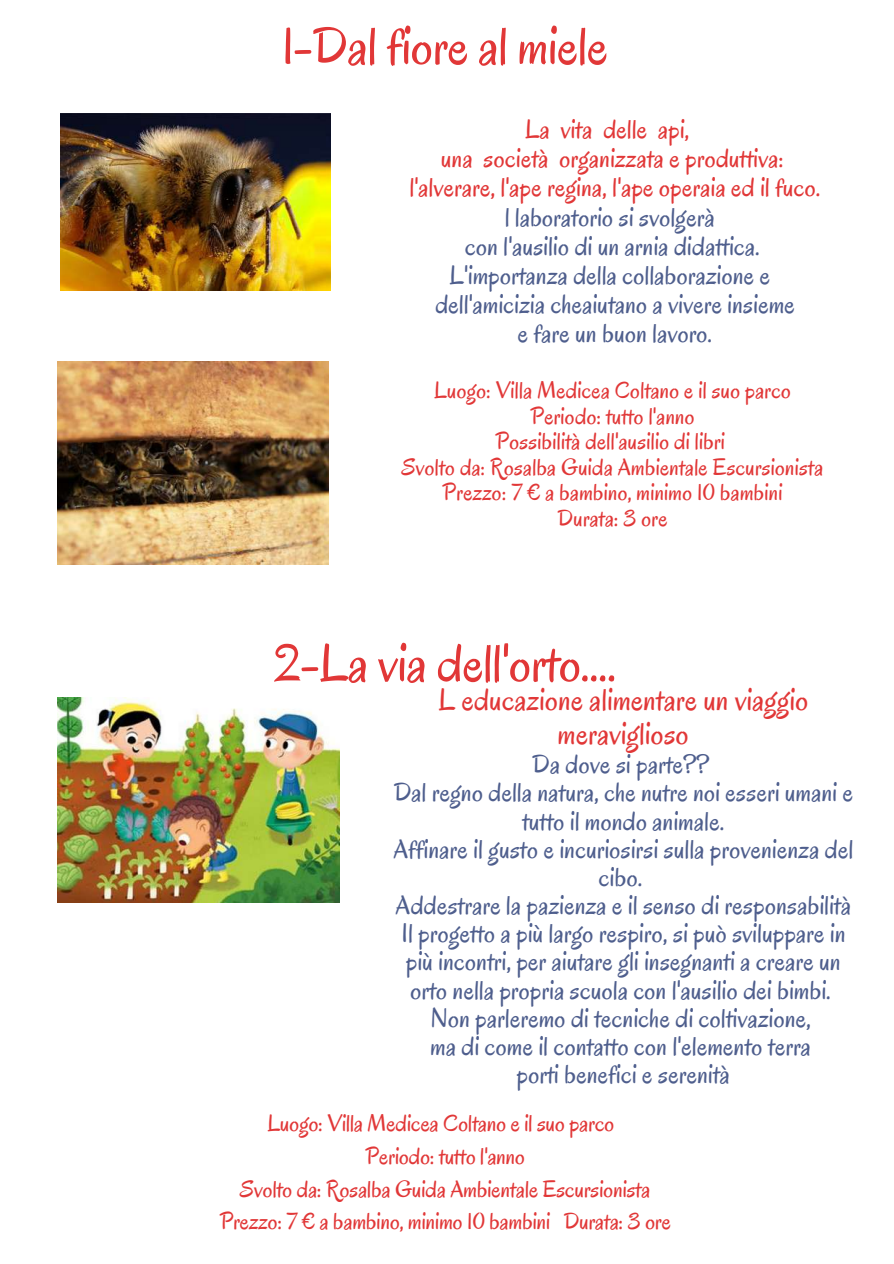
<style>
.page{position:relative;width:894px;height:1264px;background:#fff}
.page>*{position:absolute;margin:0;border:0;box-sizing:border-box;transform-origin:0 0}
.t1{font:54px "Oregano";color:#e13737}
.t2{font:31.5px/33.8px "Oregano";letter-spacing:.01em;color:#e13737;text-align:center}
.t3{font:27px/28.2px "Oregano";letter-spacing:.01em;color:#4e5e8d;text-align:center}
.t4{font:27px/29.1px "Oregano";letter-spacing:.01em;color:#e13737;text-align:center}
.t5{font:24px/25.5px "Oregano";letter-spacing:.01em;color:#e13737;text-align:center}
</style>
<div class="page">
<img style="left:60px;top:113px;width:271px;height:177px">
<img style="left:58px;top:361px;width:270px;height:203px">
<img style="left:58px;top:697px;width:281px;height:205px">
<h1 class="t1" style="left:282px;top:12px;width:327px">1-Dal fiore al miele</h1>
<p class="t4" style="left:409px;top:115px;width:412px">La vita delle api,<br>una società organizzata e produttiva: l'alverare, l'ape regina, l'ape operaia ed il fuco.</p>
<p class="t3" style="left:435px;top:202px;width:361px;line-height:29.1px">l laboratorio si svolgerà<br>con l'ausilio di un arnia didattica.<br>L'importanza della collaborazione e dell'amicizia cheaiutano a vivere insieme e fare un buon lavoro.</p>
<p class="t5" style="left:401px;top:378px;width:423px">Luogo: Villa Medicea Coltano e il suo parco Periodo: tutto l'anno<br>Possibilità dell'ausilio di libri<br>Svolto da: Rosalba Guida Ambientale Escursionista Prezzo: 7 € a bambino, minimo 10 bambini<br>Durata: 3 ore</p>
<h1 class="t1" style="left:273px;top:629px;width:344px">2-La via dell'orto....</h1>
<p class="t2" style="left:438px;top:683px;width:371px">L educazione alimentare un viaggio meraviglioso</p>
<p class="t3" style="left:393px;top:750px;width:461px">Da dove si parte??<br>Dal regno della natura, che nutre noi esseri umani e tutto il mondo animale.<br>Affinare il gusto e incuriosirsi sulla provenienza del cibo.<br>Addestrare la pazienza e il senso di responsabilità Il progetto a più largo respiro, si può sviluppare in più incontri, per aiutare gli insegnanti a creare un orto nella propria scuola con l'ausilio dei bimbi.<br>Non parleremo di tecniche di coltivazione,<br>ma di come il contatto con l'elemento terra<br>porti benefici e serenità</p>
<p class="t5" style="left:220px;top:1107px;width:452px;line-height:32.7px">Luogo: Villa Medicea Coltano e il suo parco<br>Periodo: tutto l'anno<br>Svolto da: Rosalba Guida Ambientale Escursionista Prezzo: 7 € a bambino, minimo 10 bambini Durata: 3 ore</p>
</div>
